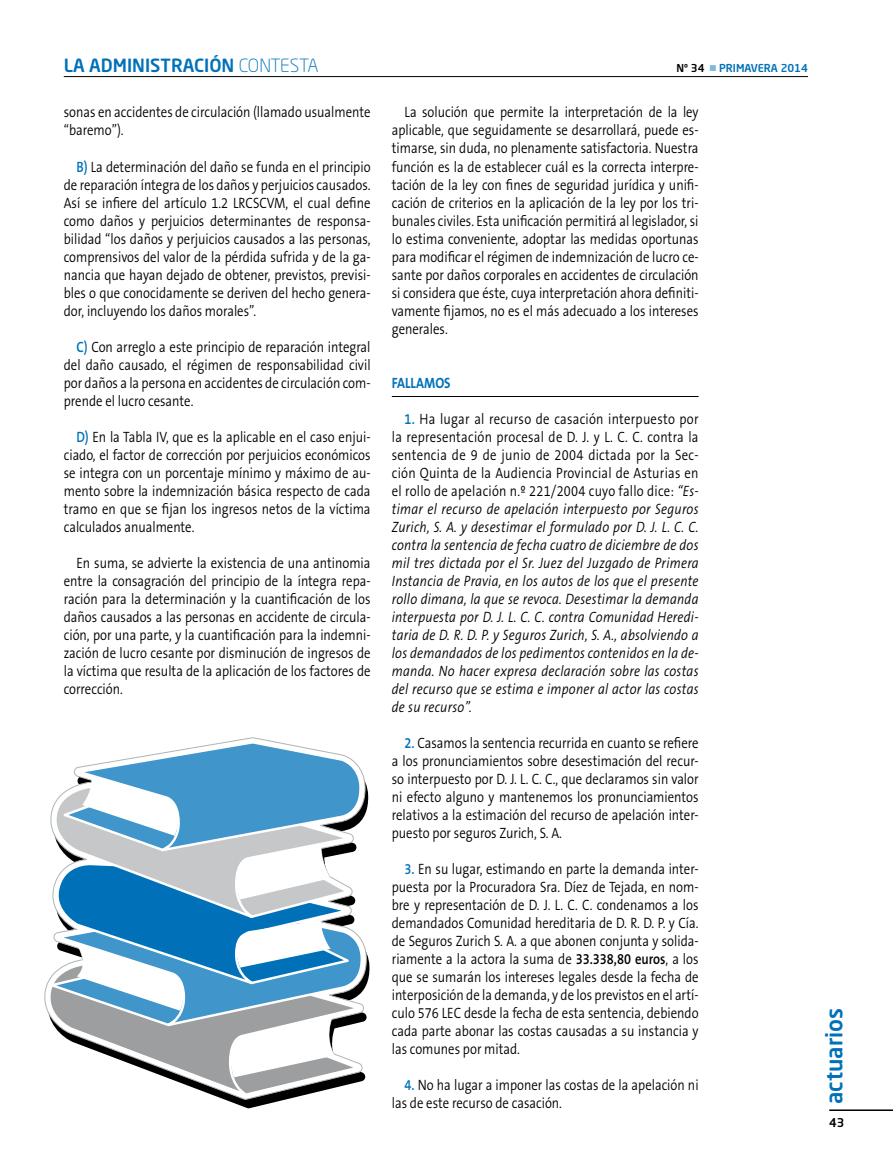
<style>
.page{position:relative;width:893px;height:1170px;background:#fff}
.page>*{position:absolute;margin:0;border:0;box-sizing:border-box;transform-origin:0 0}
.t1{font:500 22.5px "Neo Sans Std";color:#0071b9}
.t2{font:500 18px "Neo Sans Std";color:#0071b9}
.t3{font:300 15px/18px "The Sans B4";color:#000;text-align:justify;scale:.85 1}
.t4{font:italic 300 15px/18px "The Sans B4";letter-spacing:.02em;color:#000;text-align:justify;scale:.85 1}
.t5{font:700 15px "The Sans B7";color:#0071b9;scale:.85 1}
.t6{font:500 12px "Neo Sans Std";color:#000}
.t7{font:500 10.8px "Neo Sans Std";color:#0071b9}
.s1{font-weight:300}
.s2{color:#000}
.s3{color:#80b8dc}
.s4{font-family:"The Sans B6";font-weight:600;font-style:normal;color:#0071b9}
.s5{font-style:normal}
.s6{font-family:"The Sans B6";font-weight:600;color:#0071b9}
.s7{font-family:"The Sans B6";font-weight:600}
</style>
<div class="page">
<hr style="left:829px;top:1109px;width:64px;height:1px;background:#000">
<hr style="left:64px;top:76px;width:744px;height:1px;background:#000">
<hr style="left:392px;top:396px;width:307px;height:1px;background:#000">
<svg style="left:44px;top:739px;width:322px;height:359px"></svg>
<p class="t2" style="left:64px;top:54px;width:207px">LA ADMINISTRACIÓN <span class="s1">CONTESTA</span></p>
<p class="t7" style="left:677px;top:61px;width:133px"><span class="s2">nº 34</span> <span class="s3">■</span> PRIMAVERA 2014</p>
<p class="t3" style="left:392px;top:104px;width:362px;text-indent:13px">La solución que permite la interpretación de la ley aplicable, que seguidamente se desarrollará, puede es&shy;timarse, sin duda, no plenamente satisfactoria. Nuestra función es la de establecer cuál es la correcta interpre&shy;tación de la ley con fines de seguridad jurídica y unifi&shy;cación de criterios en la aplicación de la ley por los tri&shy;bunales civiles. Esta unificación permitirá al legislador, si lo estima conveniente, adoptar las medidas oportunas para modificar el régimen de indemnización de lucro ce&shy;sante por daños corporales en accidentes de circulación si considera que éste, cuya interpretación ahora definiti&shy;vamente fijamos, no es el más adecuado a los intereses generales.</p>
<p class="t5" style="left:392px;top:374px;width:71px">FALLAMOS</p>
<p class="t4" style="left:392px;top:410px;width:362px;text-indent:13px"><span class="s4">1.</span> <span class="s5">Ha lugar al recurso de casación interpuesto por la representación procesal de D. J. y L. C. C. contra la sentencia de 9 de junio de 2004 dictada por la Sec&shy;ción Quinta de la Audiencia Provincial de Asturias en el rollo de apelación n.º 221/2004 cuyo fallo dice:</span> “Es&shy;timar el recurso de apelación interpuesto por Seguros Zurich, S. A. y desestimar el formulado por D. J. L. C. C. contra la sentencia de fecha cuatro de diciembre de dos mil tres dictada por el Sr. Juez del Juzgado de Primera Instancia de Pravia, en los autos de los que el presente rollo dimana, la que se revoca. Desestimar la demanda interpuesta por D. J. L. C. C. contra Comunidad Heredi&shy;taria de D. R. D. P. y Seguros Zurich, S. A., absolviendo a los demandados de los pedimentos contenidos en la de&shy;manda. No hacer expresa declaración sobre las costas del recurso que se estima e imponer al actor las costas de su recurso”.</p>
<p class="t3" style="left:392px;top:734px;width:362px;text-indent:13px"><span class="s6">2.</span> Casamos la sentencia recurrida en cuanto se refiere a los pronunciamientos sobre desestimación del recur&shy;so interpuesto por D. J. L. C. C., que declaramos sin valor ni efecto alguno y mantenemos los pronunciamientos relativos a la estimación del recurso de apelación inter&shy;puesto por seguros Zurich, S. A.</p>
<p class="t3" style="left:392px;top:860px;width:362px;text-indent:13px"><span class="s6">3.</span> En su lugar, estimando en parte la demanda inter&shy;puesta por la Procuradora Sra. Díez de Tejada, en nom&shy;bre y representación de D. J. L. C. C. condenamos a los demandados Comunidad hereditaria de D. R. D. P. y Cía. de Seguros Zurich S. A. a que abonen conjunta y solida&shy;riamente a la actora la suma de <span class="s7">33.338,80 euros</span>, a los que se sumarán los intereses legales desde la fecha de interposición de la demanda, y de los previstos en el artí&shy;culo 576 LEC desde la fecha de esta sentencia, debiendo cada parte abonar las costas causadas a su instancia y las comunes por mitad.</p>
<p class="t3" style="left:392px;top:1076px;width:362px;text-indent:13px"><span class="s6">4.</span> No ha lugar a imponer las costas de la apelación ni las de este recurso de casación.</p>
<p class="t3" style="left:64px;top:104px;width:362px">sonas en accidentes de circulación (llamado usualmente “baremo”).</p>
<p class="t3" style="left:64px;top:158px;width:362px;text-indent:13px"><span class="s6">B)</span> La determinación del daño se funda en el principio de reparación íntegra de los daños y perjuicios causados.<br>Así se infiere del artículo 1.2 LRCSCVM, el cual define como daños y perjuicios determinantes de responsa&shy;bilidad “los daños y perjuicios causados a las personas, comprensivos del valor de la pérdida sufrida y de la ga&shy;nancia que hayan dejado de obtener, previstos, previsi&shy;bles o que conocidamente se deriven del hecho genera&shy;dor, incluyendo los daños morales”.</p>
<p class="t3" style="left:64px;top:338px;width:362px;text-indent:13px"><span class="s6">C)</span> Con arreglo a este principio de reparación integral del daño causado, el régimen de responsabilidad civil por daños a la persona en accidentes de circulación com&shy;prende el lucro cesante.</p>
<p class="t3" style="left:64px;top:428px;width:362px;text-indent:13px"><span class="s6">D)</span> En la Tabla IV, que es la aplicable en el caso enjui&shy;ciado, el factor de corrección por perjuicios económicos se integra con un porcentaje mínimo y máximo de au&shy;mento sobre la indemnización básica respecto de cada tramo en que se fijan los ingresos netos de la víctima calculados anualmente.</p>
<p class="t3" style="left:64px;top:554px;width:362px;text-indent:13px">En suma, se advierte la existencia de una antinomia entre la consagración del principio de la íntegra repa&shy;ración para la determinación y la cuantificación de los daños causados a las personas en accidente de circula&shy;ción, por una parte, y la cuantificación para la indemni&shy;zación de lucro cesante por disminución de ingresos de la víctima que resulta de la aplicación de los factores de corrección.</p>
<h1 class="t1" style="left:820px;top:1103px;width:98px;rotate:-90deg">actuarios</h1>
<p class="t6" style="left:829px;top:1115px;width:17px">43</p>
</div>
